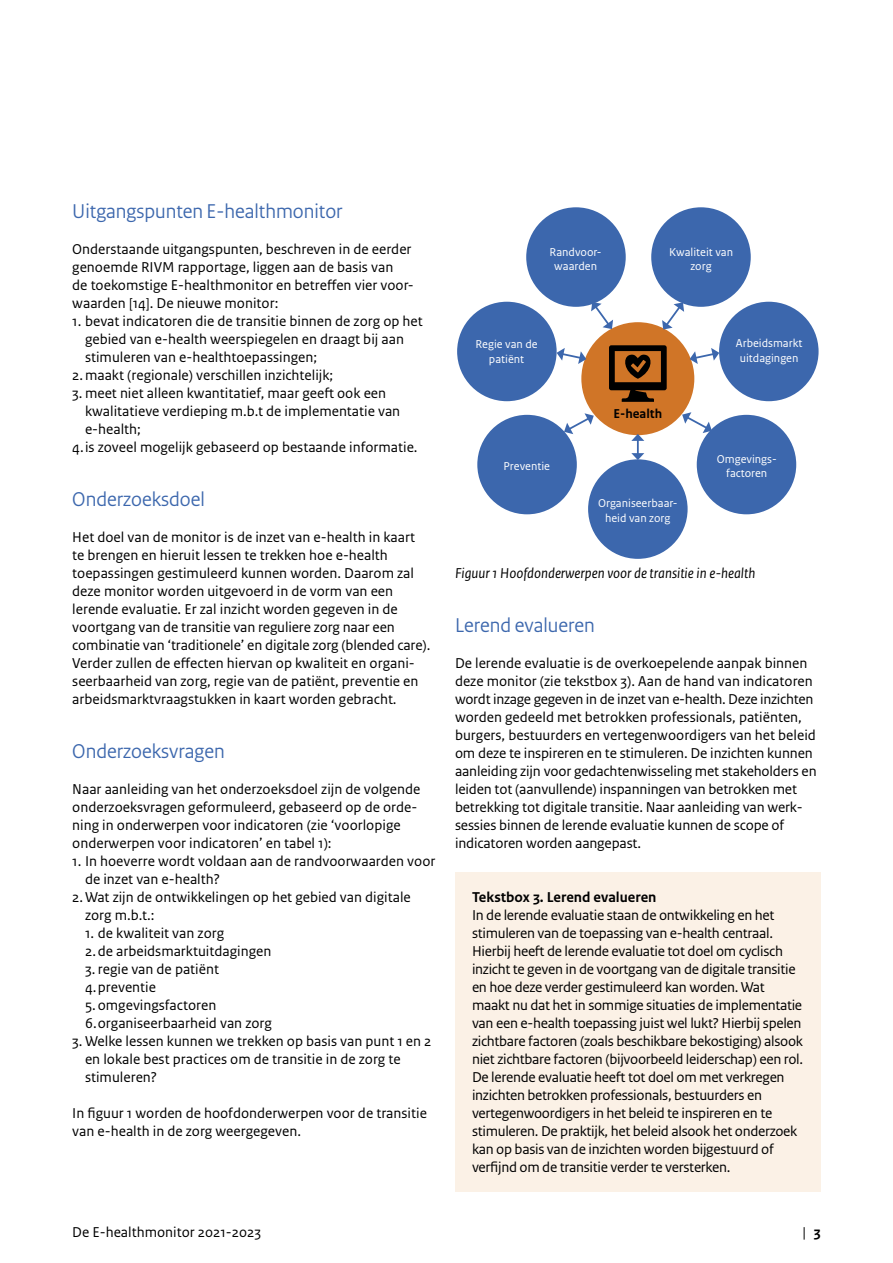
<style>
.page{position:relative;width:893px;height:1263px;background:#fff}
.page>*{position:absolute;margin:0;border:0;box-sizing:border-box;transform-origin:0 0}
.H2_-_05_RIVM_Paragra{font:21px "Rijksoverheid Sans Heading";color:#3c67ad}
._10_RIVM_Broodtekst{font:15px/18px "Rijksoverheid Sans Text";color:#000}
.Broodtekst_kader{font:15px/18px "Rijksoverheid Sans Text";letter-spacing:-.02em;color:#000}
.Broodtekst_kader-2{font:15px/18px "Rijksoverheid Sans Text";color:#000}
._14_RIVM_Fotobijschr{font:italic 15px "Rijksoverheid Sans Text";color:#000}
.H3_-_Tussenkop_kader{font:700 15px "Rijksoverheid Sans Text";color:#000}
.t1{font:700 13.5px "Rijksoverheid Sans Text";color:#000}
.t2{font:12px/14.4px "Rijksoverheid Sans Text";color:#fff;text-align:center}
.s1{font-weight:700}
</style>
<div class="page">
<div style="left:455px;top:873px;width:366px;height:49px;background:#fbf1e6"></div>
<div style="left:455px;top:891px;width:366px;height:301px;background:#fbf1e6"></div>
<div style="left:581px;top:322px;width:113px;height:113px;background:#d07527;border-radius:50%"></div>
<svg style="left:609px;top:345px;width:58px;height:57px"></svg>
<div style="left:651px;top:207px;width:100px;height:100px;background:#3c67ad;border-radius:50%"></div>
<div style="left:526px;top:207px;width:100px;height:100px;background:#3c67ad;border-radius:50%"></div>
<div style="left:719px;top:302px;width:100px;height:99px;background:#3c67ad;border-radius:50%"></div>
<div style="left:457px;top:302px;width:100px;height:99px;background:#3c67ad;border-radius:50%"></div>
<div style="left:697px;top:415px;width:99px;height:99px;background:#3c67ad;border-radius:50%"></div>
<div style="left:477px;top:415px;width:100px;height:99px;background:#3c67ad;border-radius:50%"></div>
<div style="left:588px;top:459px;width:100px;height:100px;background:#3c67ad;border-radius:50%"></div>
<svg style="left:690px;top:348px;width:29px;height:16px"></svg>
<svg style="left:557px;top:348px;width:29px;height:16px"></svg>
<svg style="left:662px;top:302px;width:22px;height:28px"></svg>
<svg style="left:591px;top:302px;width:22px;height:27px"></svg>
<svg style="left:631px;top:434px;width:13px;height:26px"></svg>
<svg style="left:682px;top:412px;width:30px;height:21px"></svg>
<svg style="left:564px;top:413px;width:30px;height:21px"></svg>
<h2 class="H2_-_05_RIVM_Paragra" style="left:72px;top:199px;width:272px">Uitgangspunten E-healthmonitor</h2>
<p class="_10_RIVM_Broodtekst" style="left:72px;top:240px;width:343px">Onderstaande uitgangspunten, beschreven in de eerder genoemde RIVM rapportage, liggen aan de basis van<br>de toekomstige E-healthmonitor en betreffen vier voor&shy;waarden [14]. De nieuwe monitor:</p>
<p class="Broodtekst_kader-2" style="left:85px;top:312px;width:339px;text-indent:-13px">1. bevat indicatoren die de transitie binnen de zorg op het gebied van e-health weerspiegelen en draagt bij aan stimuleren van e-healthtoepassingen;</p>
<p class="Broodtekst_kader-2" style="left:72px;top:366px;width:263px">2.maakt (regionale) verschillen inzichtelijk;</p>
<p class="Broodtekst_kader-2" style="left:85px;top:384px;width:317px;text-indent:-13px">3. meet niet alleen kwantitatief, maar geeft ook een kwalitatieve verdieping m.b.t de implementatie van e-health;</p>
<p class="Broodtekst_kader-2" style="left:72px;top:438px;width:347px">4.is zoveel mogelijk gebaseerd op bestaande informatie.</p>
<h2 class="H2_-_05_RIVM_Paragra" style="left:72px;top:487px;width:134px">Onderzoeksdoel</h2>
<p class="_10_RIVM_Broodtekst" style="left:72px;top:528px;width:360px">Het doel van de monitor is de inzet van e-health in kaart te brengen en hieruit lessen te trekken hoe e-health toepassingen gestimuleerd kunnen worden. Daarom zal deze monitor worden uitgevoerd in de vorm van een lerende evaluatie. Er zal inzicht worden gegeven in de voortgang van de transitie van reguliere zorg naar een combinatie van ‘traditionele’ en digitale zorg (blended care).<br>Verder zullen de effecten hiervan op kwaliteit en organi&shy;seerbaarheid van zorg, regie van de patiënt, preventie en arbeidsmarktvraagstukken in kaart worden gebracht.</p>
<h2 class="H2_-_05_RIVM_Paragra" style="left:72px;top:739px;width:154px">Onderzoeksvragen</h2>
<p class="_10_RIVM_Broodtekst" style="left:72px;top:780px;width:350px">Naar aanleiding van het onderzoeksdoel zijn de volgende onderzoeksvragen geformuleerd, gebaseerd op de orde&shy;ning in onderwerpen voor indicatoren (zie ‘voorlopige onderwerpen voor indicatoren’ en tabel 1):</p>
<p class="Broodtekst_kader-2" style="left:85px;top:852px;width:352px;text-indent:-13px">1. In hoeverre wordt voldaan aan de randvoorwaarden voor de inzet van e-health?</p>
<p class="Broodtekst_kader-2" style="left:85px;top:888px;width:327px;text-indent:-13px">2.Wat zijn de ontwikkelingen op het gebied van digitale zorg m.b.t.:</p>
<p class="Broodtekst_kader-2" style="left:85px;top:924px;width:141px">1. de kwaliteit van zorg</p>
<p class="Broodtekst_kader-2" style="left:85px;top:942px;width:188px">2.de arbeidsmarktuitdagingen</p>
<p class="Broodtekst_kader-2" style="left:85px;top:960px;width:135px">3. regie van de patiënt</p>
<p class="Broodtekst_kader-2" style="left:85px;top:978px;width:72px">4.preventie</p>
<p class="Broodtekst_kader-2" style="left:85px;top:996px;width:133px">5.omgevingsfactoren</p>
<p class="Broodtekst_kader-2" style="left:85px;top:1014px;width:188px">6.organiseerbaarheid van zorg</p>
<p class="Broodtekst_kader-2" style="left:85px;top:1032px;width:348px;text-indent:-13px">3. Welke lessen kunnen we trekken op basis van punt 1 en 2 en lokale best practices om de transitie in de zorg te stimuleren?</p>
<p class="_10_RIVM_Broodtekst" style="left:72px;top:1104px;width:356px">In figuur 1 worden de hoofdonderwerpen voor de transitie van e-health in de zorg weergegeven.</p>
<p class="t2" style="left:550px;top:245px;width:54px">Randvoor&shy;waarden</p>
<p class="t2" style="left:669px;top:245px;width:66px">Kwaliteit van zorg</p>
<p class="t2" style="left:475px;top:337px;width:64px">Regie van de patiënt</p>
<p class="t2" style="left:503px;top:459px;width:48px">Preventie</p>
<p class="t1" style="left:613px;top:406px;width:50px">E-health</p>
<p class="t2" style="left:736px;top:336px;width:68px">Arbeidsmarkt uitdagingen</p>
<p class="t2" style="left:717px;top:452px;width:61px">Omgevings&shy;factoren</p>
<p class="t2" style="left:598px;top:496px;width:81px">Organiseerbaar&shy;heid van zorg</p>
<p class="_14_RIVM_Fotobijschr" style="left:455px;top:565px;width:302px">Figuur 1 Hoofdonderwerpen voor de transitie in e-health</p>
<h2 class="H2_-_05_RIVM_Paragra" style="left:455px;top:613px;width:141px">Lerend evalueren</h2>
<p class="_10_RIVM_Broodtekst" style="left:455px;top:654px;width:363px">De lerende evaluatie is de overkoepelende aanpak binnen deze monitor (zie tekstbox 3). Aan de hand van indicatoren wordt inzage gegeven in de inzet van e-health. Deze inzichten worden gedeeld met betrokken professionals, patiënten, burgers, bestuurders en vertegenwoordigers van het beleid om deze te inspireren en te stimuleren. De inzichten kunnen aanleiding zijn voor gedachtenwisseling met stakeholders en leiden tot (aanvullende) inspanningen van betrokken met betrekking tot digitale transitie. Naar aanleiding van werk&shy;sessies binnen de lerende evaluatie kunnen de scope of indicatoren worden aangepast.</p>
<h3 class="H3_-_Tussenkop_kader" style="left:472px;top:888px;width:186px">Tekstbox 3. Lerend evalueren</h3>
<p class="Broodtekst_kader" style="left:472px;top:906px;width:333px">In de lerende evaluatie staan de ontwikkeling en het stimuleren van de toepassing van e-health centraal.<br>Hierbij heeft de lerende evaluatie tot doel om cyclisch inzicht te geven in de voortgang van de digitale transitie en hoe deze verder gestimuleerd kan worden. Wat maakt nu dat het in sommige situaties de implementatie van een e-health toepassing juist wel lukt? Hierbij spelen zichtbare factoren (zoals beschikbare bekostiging) alsook niet zichtbare factoren (bijvoorbeeld leiderschap) een rol.<br>De lerende evaluatie heeft tot doel om met verkregen inzichten betrokken professionals, bestuurders en vertegenwoordigers in het beleid te inspireren en te stimuleren. De praktijk, het beleid alsook het onderzoek kan op basis van de inzichten worden bijgestuurd of verfijnd om de transitie verder te versterken.</p>
<p class="Broodtekst_kader-2" style="left:72px;top:1223px;width:190px">De E-healthmonitor 2021-2023</p>
<p class="Broodtekst_kader" style="left:803px;top:1223px;width:20px">| <span class="s1">3</span></p>
</div>
